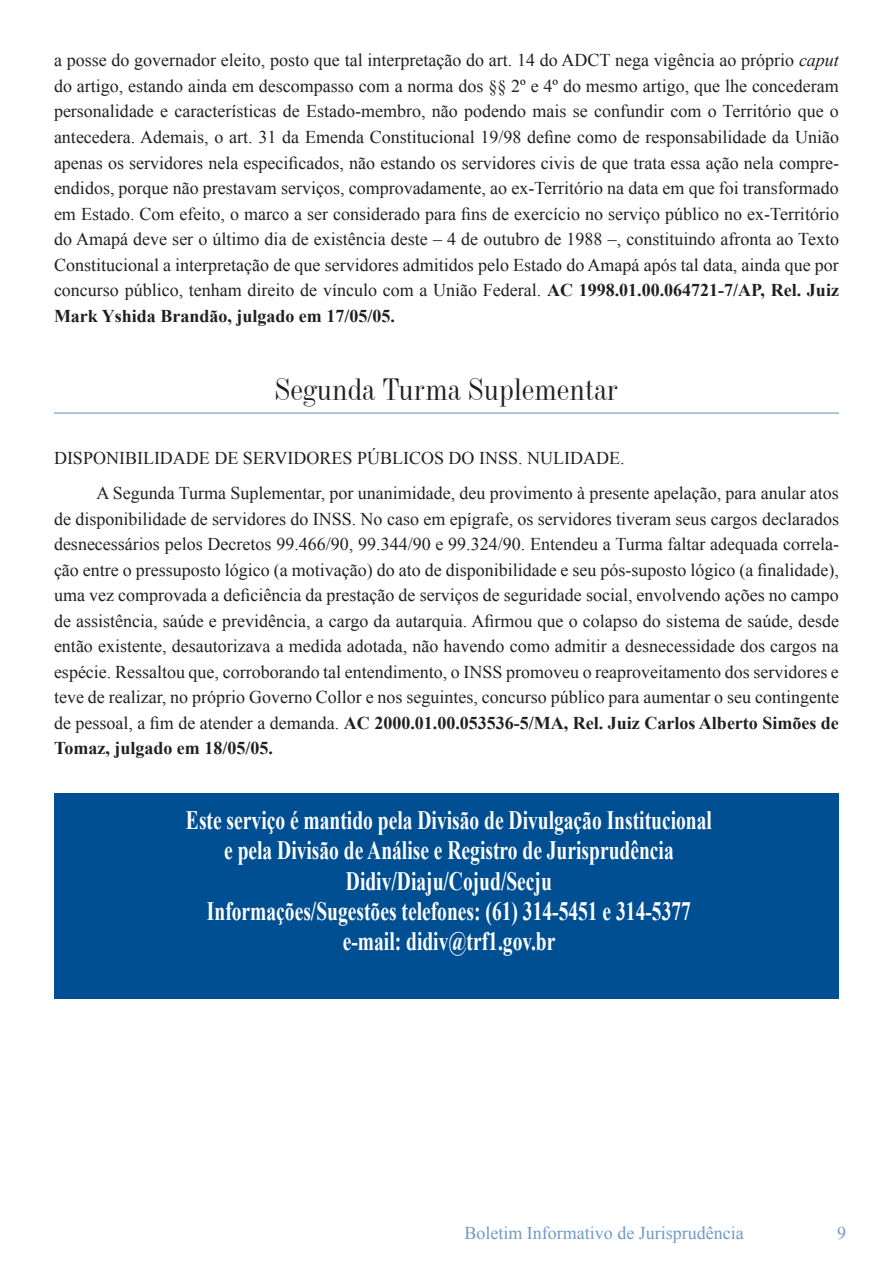
<style>
.page{position:relative;width:893px;height:1263px;background:#fff}
.page>*{position:absolute;margin:0;border:0;box-sizing:border-box;transform-origin:0 0}
.t1{font:30px "Industrial 736 BT";color:#231f20}
.t2{font:700 26.55px/30.3px "Times New Roman";color:#fff;text-align:center;scale:.74 1}
.t3{font:18px/25.5px "Times New Roman";color:#231f20;text-align:justify}
.t4{font:18px "Times New Roman";color:#7299c6}
.s1{font-style:italic}
.s2{font-weight:700}
</style>
<div class="page">
<hr style="left:54px;top:412px;width:785px;height:2px;background:#7299c6">
<div style="left:54px;top:793px;width:785px;height:206px;background:#004f92"></div>
<p class="t3" style="left:54px;top:47px;width:786px">a posse do governador eleito, posto que tal interpretação do art. 14 do ADCT nega vigência ao próprio <span class="s1">caput </span>do artigo, estando ainda em descompasso com a norma dos §§ 2º e 4º do mesmo artigo, que lhe concederam personalidade e características de Estado-membro, não podendo mais se confundir com o Território que o antecedera. Ademais, o art. 31 da Emenda Constitucional 19/98 define como de responsabilidade da União apenas os servidores nela especificados, não estando os servidores civis de que trata essa ação nela compre&shy;endidos, porque não prestavam serviços, comprovadamente, ao ex-Território na data em que foi transformado em Estado. Com efeito, o marco a ser considerado para fins de exercício no serviço público no ex-Território do Amapá deve ser o último dia de existência deste – 4 de outubro de 1988 –, constituindo afronta ao Texto Constitucional a interpretação de que servidores admitidos pelo Estado do Amapá após tal data, ainda que por concurso público, tenham direito de vínculo com a União Federal. <span class="s2">AC 1998.01.00.064721-7/AP, Rel. Juiz Mark Yshida Brandão, julgado em 17/05/05.</span></p>
<h1 class="t1" style="left:275px;top:370px;width:345px">Segunda Turma Suplementar</h1>
<p class="t3" style="left:97px;top:441px;width:744px;line-height:34.8px;text-indent:-43px">DISPONIBILIDADE DE SERVIDORES PÚBLICOS DO INSS. NULIDADE.<br>A Segunda Turma Suplementar, por unanimidade, deu provimento à presente apelação, para anular atos</p>
<p class="t3" style="left:54px;top:506px;width:786px">de disponibilidade de servidores do INSS. No caso em epígrafe, os servidores tiveram seus cargos declarados desnecessários pelos Decretos 99.466/90, 99.344/90 e 99.324/90. Entendeu a Turma faltar adequada correla&shy;ção entre o pressuposto lógico (a motivação) do ato de disponibilidade e seu pós-suposto lógico (a finalidade), uma vez comprovada a deficiência da prestação de serviços de seguridade social, envolvendo ações no campo de assistência, saúde e previdência, a cargo da autarquia. Afirmou que o colapso do sistema de saúde, desde então existente, desautorizava a medida adotada, não havendo como admitir a desnecessidade dos cargos na espécie. Ressaltou que, corroborando tal entendimento, o INSS promoveu o reaproveitamento dos servidores e teve de realizar, no próprio Governo Collor e nos seguintes, concurso público para aumentar o seu contingente de pessoal, a fim de atender a demanda. <span class="s2">AC 2000.01.00.053536-5/MA, Rel. Juiz Carlos Alberto Simões de Tomaz, julgado em 18/05/05.</span></p>
<p class="t2" style="left:186px;top:804px;width:712px">Este serviço é mantido pela Divisão de Divulgação Institucional e pela Divisão de Análise e Registro de Jurisprudência Didiv/Diaju/Cojud/Secju<br>Informações/Sugestões telefones: (61) 314-5451 e 314-5377 e-mail: didiv@trf1.gov.br</p>
<p class="t4" style="left:464px;top:1221px;width:281px">Boletim Informativo de Jurisprudência</p>
<p class="t4" style="left:837px;top:1221px;width:10px">9</p>
</div>
